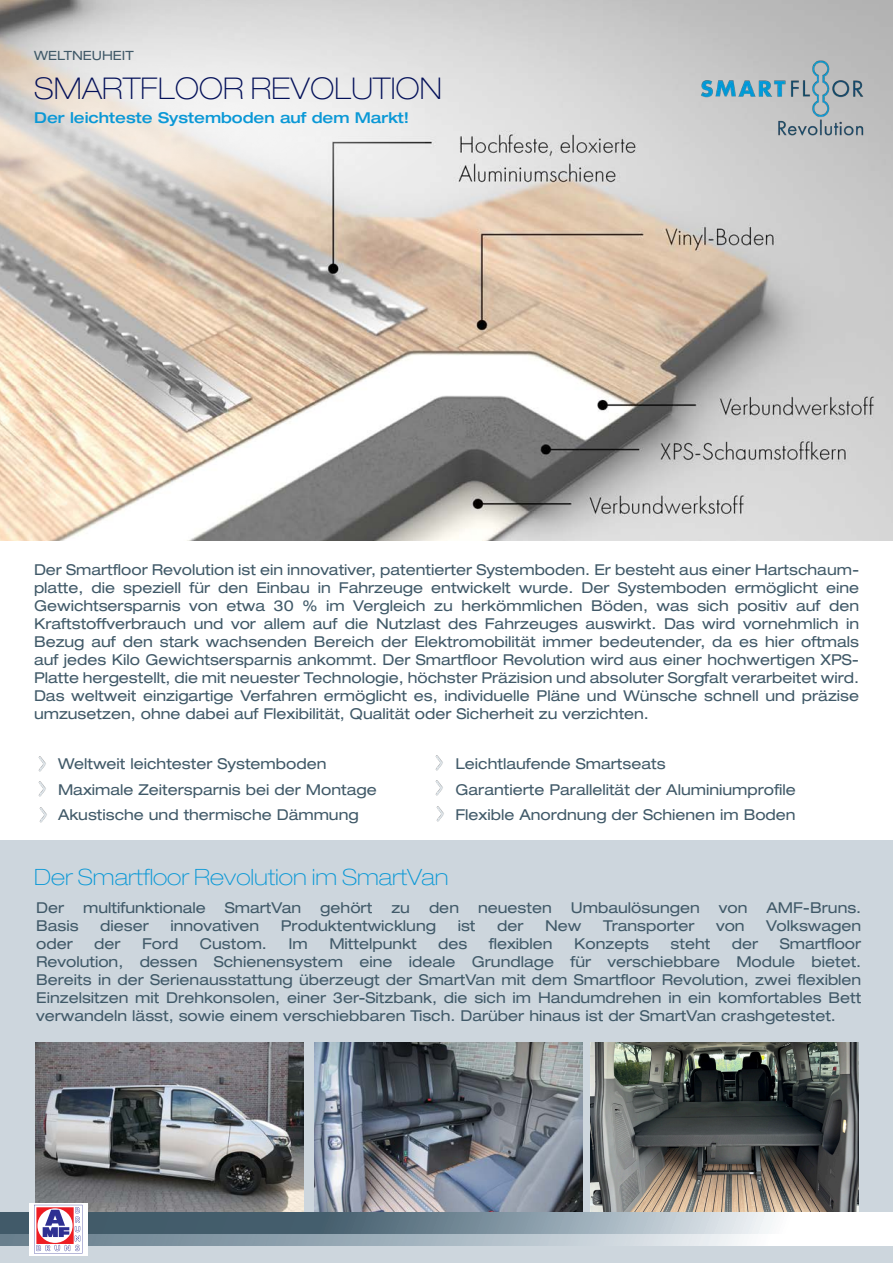
<style>
.page{position:relative;width:893px;height:1263px;background:#fff}
.page>*{position:absolute;margin:0;border:0;box-sizing:border-box;transform-origin:0 0}
.Fliestext{font:100 expanded 30px "Helvetica Neue LT Std";letter-spacing:.01em;color:#031059}
.Fliestext-2{font:100 expanded 22.5px "Helvetica Neue LT Std";color:#0a98d6}
.Pa10{font:expanded 15px/18px "Helvetica Neue LT Std";color:#405968;text-align:justify}
.Fliestext-3{font:500 expanded 15px "Helvetica Neue LT Std";color:#0a98d6}
.Default{font:expanded 15px "Helvetica Neue LT Std";color:#405968}
.t1{font:expanded 12.75px "Helvetica Neue LT Std";color:#405968}
</style>
<div class="page">
<div style="left:0;top:841px;width:893px;height:422px;background:#cdd6dd"></div>
<img style="left:35px;top:1042px;width:268px;height:171px">
<svg style="left:30px;top:1202px;width:58px;height:53px"></svg>
<img style="left:0;top:0;width:893px;height:540px">
<img style="left:0;top:0;width:425px;height:235px">
<img style="left:690px;top:51px;width:183px;height:98px">
<img style="left:591px;top:1042px;width:268px;height:170px">
<img style="left:314px;top:1042px;width:268px;height:171px">
<img style="left:0;top:1233px;width:838px;height:13px">
<svg style="left:0;top:1213px;width:838px;height:20px;background:#81939f"></svg>
<div style="left:29px;top:1211px;width:58px;height:37px;background:#fff"></div>
<svg style="left:34px;top:1205px;width:49px;height:48px"></svg>
<div style="left:838px;top:1212px;width:55px;height:34px;background:#fff"></div>
<img style="left:38px;top:756px;width:8px;height:16px">
<img style="left:38px;top:781px;width:8px;height:16px">
<img style="left:39px;top:807px;width:8px;height:16px">
<img style="left:435px;top:755px;width:8px;height:16px">
<img style="left:435px;top:780px;width:8px;height:16px">
<img style="left:436px;top:806px;width:8px;height:16px">
<p class="t1" style="left:34px;top:48px;width:101px">WELTNEUHEIT</p>
<p class="Fliestext" style="left:34px;top:70px;width:409px">SMARTFLOOR REVOLUTION</p>
<p class="Fliestext-3" style="left:34px;top:108px;width:376px">Der leichteste Systemboden auf dem Markt!</p>
<p class="Pa10" style="left:34px;top:561px;width:827px">Der Smartfloor Revolution ist ein innovativer, patentierter Systemboden. Er besteht aus einer Hartschaum&shy;platte, die speziell für den Einbau in Fahrzeuge entwickelt wurde. Der Systemboden ermöglicht eine Gewichtsersparnis von etwa 30 % im Vergleich zu herkömmlichen Böden, was sich positiv auf den Kraftstoffverbrauch und vor allem auf die Nutzlast des Fahrzeuges auswirkt. Das wird vornehmlich in Bezug auf den stark wachsenden Bereich der Elektromobilität immer bedeutender, da es hier oftmals auf jedes Kilo Gewichtsersparnis ankommt. Der Smartfloor Revolution wird aus einer hochwertigen XPS-Platte hergestellt, die mit neuester Technologie, höchster Präzision und absoluter Sorgfalt verarbeitet wird.<br>Das weltweit einzigartige Verfahren ermöglicht es, individuelle Pläne und Wünsche schnell und präzise umzusetzen, ohne dabei auf Flexibilität, Qualität oder Sicherheit zu verzichten.</p>
<p class="Pa10" style="left:58px;top:755px;width:270px">Weltweit leichtester Systemboden</p>
<p class="Pa10" style="left:58px;top:780px;width:320px">Maximale Zeitersparnis bei der Montage</p>
<p class="Pa10" style="left:58px;top:806px;width:302px">Akustische und thermische Dämmung</p>
<p class="Pa10" style="left:455px;top:755px;width:212px">Leichtlaufende Smartseats</p>
<p class="Pa10" style="left:455px;top:780px;width:342px">Garantierte Parallelität der Aluminiumprofile</p>
<p class="Default" style="left:455px;top:806px;width:342px">Flexible Anordnung der Schienen im Boden</p>
<p class="Fliestext-2" style="left:34px;top:864px;width:416px">Der Smartfloor Revolution im SmartVan</p>
<p class="Pa10" style="left:36px;top:898px;width:30px">Der</p>
<p class="Pa10" style="left:83px;top:898px;width:124px">multifunktionale</p>
<p class="Pa10" style="left:225px;top:898px;width:78px">SmartVan</p>
<p class="Pa10" style="left:320px;top:898px;width:53px">gehört</p>
<p class="Pa10" style="left:391px;top:898px;width:20px">zu</p>
<p class="Pa10" style="left:429px;top:898px;width:32px">den</p>
<p class="Pa10" style="left:478px;top:898px;width:75px">neuesten</p>
<p class="Pa10" style="left:571px;top:898px;width:130px">Umbaulösungen</p>
<p class="Pa10" style="left:719px;top:898px;width:30px">von</p>
<p class="Pa10" style="left:767px;top:898px;width:96px">AMF-Bruns.</p>
<p class="Pa10" style="left:36px;top:916px;width:44px">Basis</p>
<p class="Pa10" style="left:100px;top:916px;width:50px">dieser</p>
<p class="Pa10" style="left:171px;top:916px;width:90px">innovativen</p>
<p class="Pa10" style="left:281px;top:916px;width:157px">Produktentwicklung</p>
<p class="Pa10" style="left:458px;top:916px;width:19px">ist</p>
<p class="Pa10" style="left:497px;top:916px;width:28px">der</p>
<p class="Pa10" style="left:545px;top:916px;width:38px">New</p>
<p class="Pa10" style="left:603px;top:916px;width:93px">Transporter</p>
<p class="Pa10" style="left:716px;top:916px;width:30px">von</p>
<p class="Pa10" style="left:766px;top:916px;width:96px">Volkswagen</p>
<p class="Pa10" style="left:36px;top:934px;width:38px">oder</p>
<p class="Pa10" style="left:94px;top:934px;width:28px">der</p>
<p class="Pa10" style="left:142px;top:934px;width:38px">Ford</p>
<p class="Pa10" style="left:200px;top:934px;width:68px">Custom.</p>
<p class="Pa10" style="left:288px;top:934px;width:21px">Im</p>
<p class="Pa10" style="left:329px;top:934px;width:89px">Mittelpunkt</p>
<p class="Pa10" style="left:438px;top:934px;width:31px">des</p>
<p class="Pa10" style="left:489px;top:934px;width:65px">flexiblen</p>
<p class="Pa10" style="left:574px;top:934px;width:76px">Konzepts</p>
<p class="Pa10" style="left:671px;top:934px;width:41px">steht</p>
<p class="Pa10" style="left:732px;top:934px;width:28px">der</p>
<p class="Pa10" style="left:36px;top:934px;width:827px;text-indent:744px">Smartfloor Revolution, dessen Schienensystem eine ideale Grundlage für verschiebbare Module bietet.<br>Bereits in der Serienausstattung überzeugt der SmartVan mit dem Smartfloor Revolution, zwei flexiblen Einzelsitzen mit Drehkonsolen, einer 3er-Sitzbank, die sich im Handumdrehen in ein komfortables Bett verwandeln lässt, sowie einem verschiebbaren Tisch. Darüber hinaus ist der SmartVan crashgetestet.</p>
</div>
